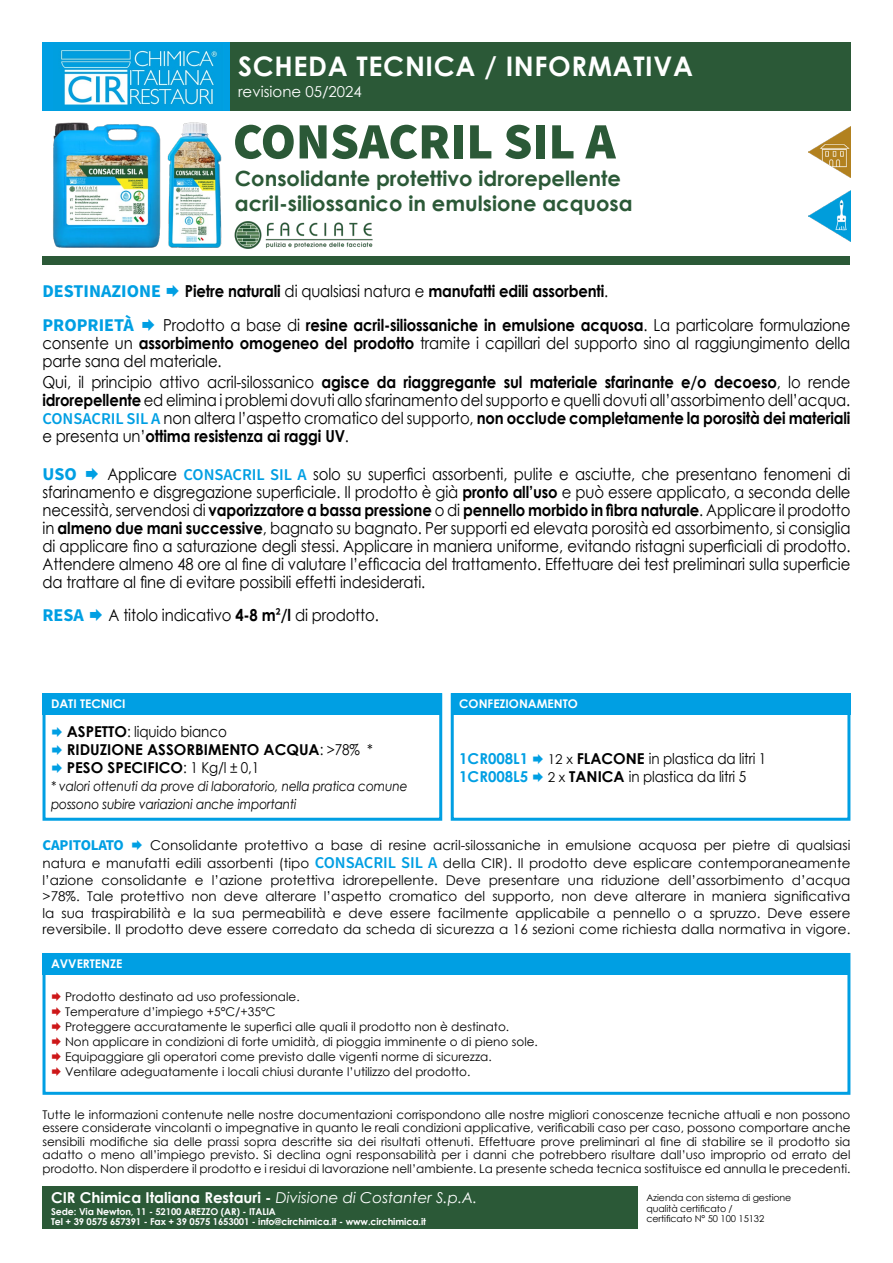
<style>
.page{position:relative;width:893px;height:1263px;background:#fff}
.page>*{position:absolute;margin:0;border:0;box-sizing:border-box;transform-origin:0 0}
.t1{font:900 51px "Source Sans Pro";color:#2b5937}
.t2{font:700 27px "Century Gothic";letter-spacing:.025em;color:#fff}
.t3{font:700 21px "Century Gothic";color:#2b5937}
.t4{font:700 18px "Source Sans Pro";color:#009fe3}
.t5{font:16.5px/18px "Century Gothic";letter-spacing:-.01em;color:#000;text-align:justify;scale:.9 1}
.t6{font:700 16.5px "Century Gothic";letter-spacing:-.01em;color:#000;scale:.9 1}
.t7{font:15px "Century Gothic";letter-spacing:-.01em;color:#000;scale:.9 1}
.t8{font:700 15px "Century Gothic";color:#000}
.t9{font:700 15px "Century Gothic";color:#fff}
.t10{font:15px "Century Gothic";color:#fff}
.t11{font:700 15px "Century Gothic";color:#009fe3}
.t12{font:700 15px "Source Sans Pro";letter-spacing:-.01em;color:#009fe3}
.t13{font:13.5px/16.5px "Century Gothic";color:#000;text-align:right}
.t14{font:italic 13.5px/18px "Century Gothic";letter-spacing:-.01em;color:#000;scale:.9 1}
.t15{font:12px/13.5px "Century Gothic";color:#000;text-align:justify}
.t16{font:700 12px "Century Gothic";color:#fff}
.t17{font:700 9.45px "Century Gothic";letter-spacing:-.01em;color:#fff}
.t18{font:9.45px "Century Gothic";letter-spacing:-.01em;color:#000}
.s1{font-weight:400}
.s2{font-weight:700}
.s3{font-family:"Source Sans Pro";font-weight:600;color:#009fe3}
.s4{font-family:"Source Sans Pro";font-weight:600}
.s5{font-size:13.5px}
.s6{font-family:"Source Sans Pro";font-weight:600;font-size:16.5px;color:#009fe3}
.s7{font-weight:400;font-style:italic}
</style>
<div class="page">
<img style="left:53px;top:122px;width:169px;height:126px">
<div style="left:230px;top:43px;width:620px;height:68px;background:#2b5937"></div>
<img style="left:234px;top:221px;width:139px;height:28px">
<div style="left:43px;top:256px;width:807px;height:9px;background:#2b5937"></div>
<div style="left:43px;top:693px;width:399px;height:128px;border:3px solid #009fe3"></div>
<div style="left:43px;top:693px;width:399px;height:21px;background:#009fe3"></div>
<div style="left:451px;top:693px;width:399px;height:128px;border:3px solid #009fe3"></div>
<div style="left:451px;top:693px;width:399px;height:21px;background:#009fe3"></div>
<div style="left:43px;top:953px;width:807px;height:142px;border:3px solid #009fe3"></div>
<div style="left:43px;top:953px;width:807px;height:21px;background:#009fe3"></div>
<div style="left:43px;top:43px;width:187px;height:68px;background:#009fe3"></div>
<img style="left:60px;top:50px;width:158px;height:56px">
<img style="left:809px;top:190px;width:41px;height:51px">
<img style="left:809px;top:127px;width:41px;height:51px">
<div style="left:43px;top:1186px;width:595px;height:43px;background:#2b5937"></div>
<p class="t2" style="left:238px;top:46px;width:456px">SCHEDA TECNICA / INFORMATIVA</p>
<p class="t10" style="left:238px;top:81px;width:125px">revisione 05/2024</p>
<p class="t1" style="left:233px;top:106px;width:384px">CONSACRIL SIL A</p>
<p class="t3" style="left:235px;top:163px;width:387px">Consolidante protettivo idrorepellente</p>
<p class="t3" style="left:235px;top:187px;width:399px">acril-siliossanico in emulsione acquosa</p>
<p class="t4" style="left:43px;top:279px;width:120px">DESTINAZIONE</p>
<p class="t6" style="left:185px;top:278px;width:472px">Pietre naturali <span class="s1">di qualsiasi natura e</span> manufatti edili assorbenti<span class="s1">.</span></p>
<p class="t4" style="left:43px;top:313px;width:93px">PROPRIETÀ</p>
<p class="t5" style="left:43px;top:316px;width:899px;text-indent:121px">Prodotto a base di <span class="s2">resine acril-siliossaniche in emulsione acquosa</span>. La particolare formulazione consente un <span class="s2">assorbimento omogeneo del prodotto</span> tramite i capillari del supporto sino al raggiungimento della parte sana del materiale.</p>
<p class="t5" style="left:43px;top:372px;width:899px">Qui, il principio attivo acril-silossanico <span class="s2">agisce da riaggregante sul materiale sfarinante e/o decoeso</span>, lo rende <span class="s2">idrorepellente</span> ed elimina i problemi dovuti allo sfarinamento del supporto e quelli dovuti all’assorbimento dell’acqua.<br><span class="s3">CONSACRIL SIL A</span> non altera l’aspetto cromatico del supporto, <span class="s2">non occlude completamente la porosità dei materiali </span>e presenta un’<span class="s2">ottima resistenza ai raggi UV</span>.</p>
<p class="t4" style="left:43px;top:462px;width:36px">USO</p>
<p class="t5" style="left:43px;top:465px;width:899px;text-indent:65px">Applicare <span class="s3">CONSACRIL SIL A</span> solo su superfici assorbenti, pulite e asciutte, che presentano fenomeni di sfarinamento e disgregazione superficiale. Il prodotto è già <span class="s2">pronto all’uso</span> e può essere applicato, a seconda delle necessità, servendosi di <span class="s2">vaporizzatore a bassa pressione</span> o di <span class="s2">pennello morbido in fibra naturale</span>. Applicare il prodotto in <span class="s2">almeno due mani successive</span>, bagnato su bagnato. Per supporti ed elevata porosità ed assorbimento, si consiglia di applicare fino a saturazione degli stessi. Applicare in maniera uniforme, evitando ristagni superficiali di prodotto.<br>Attendere almeno 48 ore al fine di valutare l’efficacia del trattamento. Effettuare dei test preliminari sulla superficie da trattare al fine di evitare possibili effetti indesiderati.</p>
<p class="t4" style="left:43px;top:603px;width:43px">RESA</p>
<p class="t5" style="left:109px;top:606px;width:302px">A titolo indicativo <span class="s2">4-8 m</span><span class="s4">²</span><span class="s2">/l</span> di prodotto.</p>
<p class="t16" style="left:51px;top:695px;width:76px">DATI TECNICI</p>
<p class="t7" style="left:67px;top:721px;width:179px"><span class="s2">ASPETTO</span>: liquido bianco</p>
<p class="t8" style="left:67px;top:738px;width:308px">RIDUZIONE ASSORBIMENTO ACQUA<span class="s1">: &gt;78% *</span></p>
<p class="t8" style="left:67px;top:756px;width:194px">PESO SPECIFICO<span class="s1">: 1 Kg/l ± 0,1</span></p>
<p class="t14" style="left:51px;top:776px;width:398px">* valori ottenuti da prove di laboratorio, nella pratica comune possono subire variazioni anche importanti</p>
<p class="t16" style="left:459px;top:695px;width:120px">CONFEZIONAMENTO</p>
<p class="t11" style="left:459px;top:747px;width:70px">1CR008L1</p>
<p class="t7" style="left:548px;top:748px;width:244px"><span class="s5">12 x</span> <span class="s2">FLACONE</span> in plastica da litri 1</p>
<p class="t11" style="left:459px;top:765px;width:70px">1CR008L5</p>
<p class="t7" style="left:548px;top:766px;width:222px"><span class="s5">2 x</span> <span class="s2">TANICA</span> in plastica da litri 5</p>
<p class="t13" style="left:43px;top:836px;width:809px;line-height:18px">Consolidante protettivo a base di resine acril-silossaniche in emulsione acquosa per pietre di qualsiasi<br>natura e manufatti edili assorbenti (tipo <span class="s6">CONSACRIL SIL A</span> della CIR). Il prodotto deve esplicare contemporaneamente</p>
<p class="t13" style="left:43px;top:871px;width:809px;text-align:justify">l’azione consolidante e l’azione protettiva idrorepellente. Deve presentare una riduzione dell’assorbimento d’acqua &gt;78%. Tale protettivo non deve alterare l’aspetto cromatico del supporto, non deve alterare in maniera significativa la sua traspirabilità e la sua permeabilità e deve essere facilmente applicabile a pennello o a spruzzo. Deve essere reversibile. Il prodotto deve essere corredato da scheda di sicurezza a 16 sezioni come richiesta dalla normativa in vigore.</p>
<p class="t12" style="left:43px;top:835px;width:83px">CAPITOLATO</p>
<p class="t16" style="left:51px;top:955px;width:73px">AVVERTENZE</p>
<p class="t15" style="left:65px;top:990px;width:236px">Prodotto destinato ad uso professionale.</p>
<p class="t15" style="left:65px;top:1005px;width:212px">Temperature d’impiego +5°C/+35°C</p>
<p class="t15" style="left:65px;top:1020px;width:446px">Proteggere accuratamente le superfici alle quali il prodotto non è destinato.</p>
<p class="t15" style="left:65px;top:1035px;width:474px">Non applicare in condizioni di forte umidità, di pioggia imminente o di pieno sole.</p>
<p class="t15" style="left:65px;top:1050px;width:428px">Equipaggiare gli operatori come previsto dalle vigenti norme di sicurezza.</p>
<p class="t15" style="left:65px;top:1065px;width:407px">Ventilare adeguatamente i locali chiusi durante l’utilizzo del prodotto.</p>
<p class="t15" style="left:43px;top:1107px;width:809px">Tutte le informazioni contenute nelle nostre documentazioni corrispondono alle nostre migliori conoscenze tecniche attuali e non possono essere considerate vincolanti o impegnative in quanto le reali condizioni applicative, verificabili caso per caso, possono comportare anche sensibili modifiche sia delle prassi sopra descritte sia dei risultati ottenuti. Effettuare prove preliminari al fine di stabilire se il prodotto sia adatto o meno all’impiego previsto. Si declina ogni responsabilità per i danni che potrebbero risultare dall’uso improprio od errato del prodotto. Non disperdere il prodotto e i residui di lavorazione nell’ambiente. La presente scheda tecnica sostituisce ed annulla le precedenti.</p>
<p class="t9" style="left:51px;top:1186px;width:428px">CIR Chimica Italiana Restauri - <span class="s7">Divisione di Costanter S.p.A.</span></p>
<p class="t17" style="left:51px;top:1204px;width:226px">Sede: Via Newton, 11 - 52100 AREZZO (AR) - ITALIA</p>
<p class="t17" style="left:51px;top:1215px;width:376px">Tel + 39 0575 657391 - Fax + 39 0575 1653001 - info@circhimica.it - www.circhimica.it</p>
<p class="t18" style="left:646px;top:1191px;width:147px">Azienda con sistema di gestione</p>
<p class="t18" style="left:646px;top:1201px;width:88px">qualità certificato /</p>
<p class="t18" style="left:646px;top:1212px;width:119px">certificato N° 50 100 15132</p>
</div>
